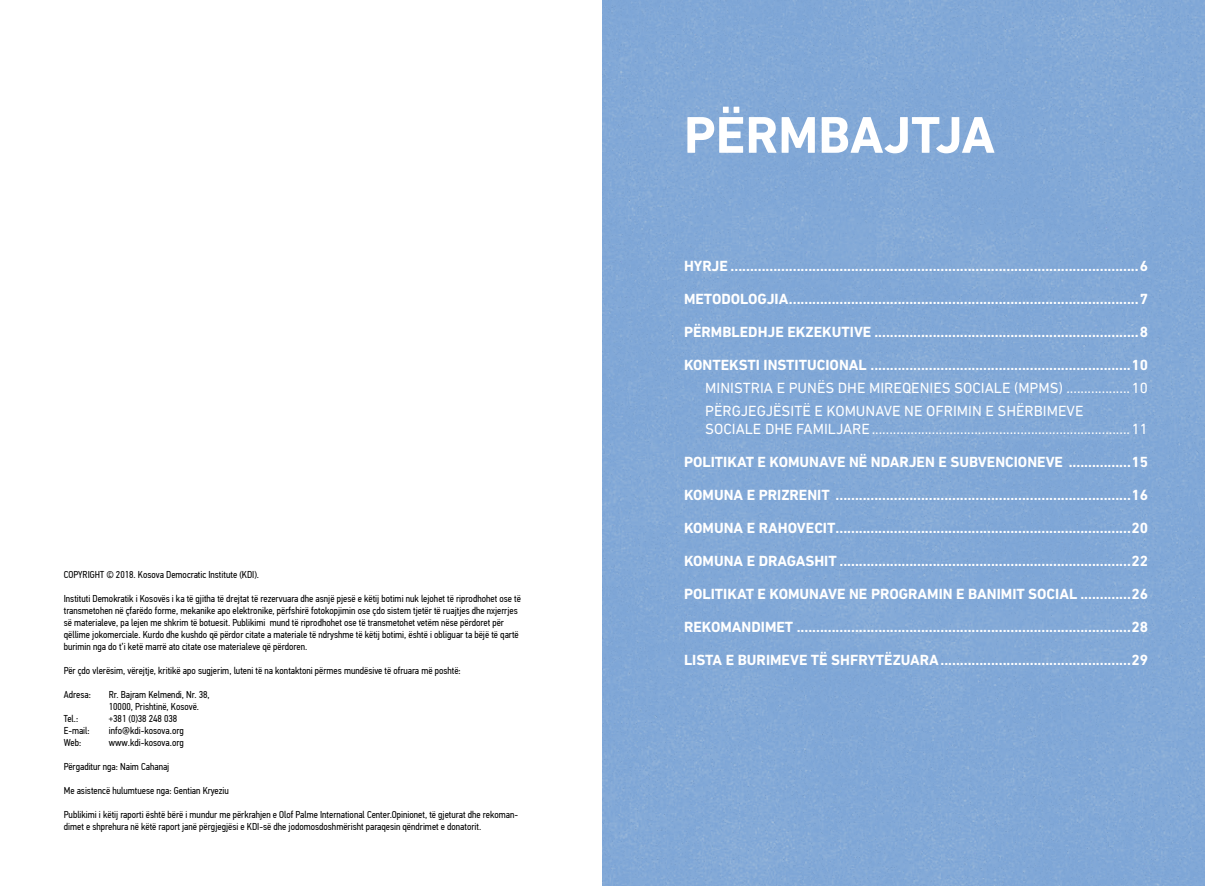
<style>
.page{position:relative;width:1205px;height:886px;background:#fff}
.page>*{position:absolute;margin:0;border:0;box-sizing:border-box;transform-origin:0 0}
.t1{font:700 52.5px "DIN Next LT Pro";color:#fff}
.t2{font:700 15px/33px "DIN Next LT Pro";color:#fff;text-align:justify}
.t3{font:15px/23.5px "DIN Next LT Pro";color:#fff}
.t4{font:700 11.25px "DIN Next LT Pro";color:#000}
.t5{font:10px/12px "PF Din Text Cond Pro";color:#000}
</style>
<div class="page">
<div style="left:602px;top:0;width:603px;height:886px;background:#82a8d7"></div>
<p class="t5" style="left:64px;top:569px;width:197px">COPYRIGHT © 2018. Kosova Democratic Institute (KDI).</p>
<p class="t5" style="left:64px;top:593px;width:459px">Instituti Demokratik i Kosovës i ka të gjitha të drejtat të rezervuara dhe asnjë pjesë e këtij botimi nuk lejohet të riprodhohet ose të transmetohen në çfarëdo forme, mekanike apo elektronike, përfshirë fotokopjimin ose çdo sistem tjetër të ruajtjes dhe nxjerrjes së materialeve, pa lejen me shkrim të botuesit. Publikimi mund të riprodhohet ose të transmetohet vetëm nëse përdoret për qëllime jokomerciale. Kurdo dhe kushdo që përdor citate a materiale të ndryshme të këtij botimi, është i obliguar ta bëjë të qartë burimin nga do t’i ketë marrë ato citate ose materialeve që përdoren.</p>
<p class="t5" style="left:64px;top:665px;width:398px">Për çdo vlerësim, vërejtje, kritikë apo sugjerim, luteni të na kontaktoni përmes mundësive të ofruara më poshtë:</p>
<p class="t5" style="left:64px;top:689px;width:29px">Adresa:</p>
<p class="t5" style="left:109px;top:689px;width:103px">Rr. Bajram Kelmendi, Nr. 38,<br>10000, Prishtinë, Kosovë.</p>
<p class="t5" style="left:64px;top:713px;width:16px">Tel.:</p>
<p class="t5" style="left:109px;top:713px;width:70px">+381 (0)38 248 038</p>
<p class="t5" style="left:64px;top:725px;width:27px">E-mail:</p>
<p class="t5" style="left:109px;top:725px;width:77px">info@kdi-kosova.org</p>
<p class="t5" style="left:64px;top:737px;width:19px">Web:</p>
<p class="t5" style="left:109px;top:737px;width:77px">www.kdi-kosova.org</p>
<p class="t5" style="left:64px;top:761px;width:107px">Përgaditur nga: Naim Cahanaj</p>
<p class="t5" style="left:64px;top:785px;width:167px">Me asistencë hulumtuese nga: Gentian Kryeziu</p>
<p class="t5" style="left:64px;top:809px;width:456px">Publikimi i këtij raporti është bërë i mundur me përkrahjen e Olof Palme International Center.Opinionet, të gjeturat dhe rekoman&shy;dimet e shprehura në këtë raport janë përgjegjësi e KDI-së dhe jodomosdoshmërisht paraqesin qëndrimet e donatorit.</p>
<p class="t4" style="left:64px;top:822px;width:8px">4</p>
<h1 class="t1" style="left:684px;top:104px;width:313px">PËRMBAJTJA</h1>
<p class="t2" style="left:684px;top:249px;width:465px">HYRJE .........................................................................................................6<br>METODOLOGJIA..........................................................................................7<br>PËRMBLEDHJE EKZEKUTIVE ....................................................................8</p>
<h2 class="t2" style="left:684px;top:348px;width:465px">KONTEKSTI INSTITUCIONAL ...................................................................10</h2>
<h2 class="t3" style="left:705px;top:376px;width:444px">MINISTRIA E PUNËS DHE MIREQENIES SOCIALE (MPMS) ..................10<br>PËRGJEGJËSITË E KOMUNAVE NE OFRIMIN E SHËRBIMEVE</h2>
<h2 class="t3" style="left:705px;top:417px;width:444px">SOCIALE DHE FAMILJARE.........................................................................11</h2>
<p class="t2" style="left:684px;top:446px;width:465px">POLITIKAT E KOMUNAVE NË NDARJEN E SUBVENCIONEVE ................15<br>KOMUNA E PRIZRENIT ............................................................................16<br>KOMUNA E RAHOVECIT............................................................................20</p>
<h2 class="t2" style="left:684px;top:545px;width:465px">KOMUNA E DRAGASHIT ...........................................................................22</h2>
<h2 class="t2" style="left:684px;top:578px;width:465px">POLITIKAT E KOMUNAVE NE PROGRAMIN E BANIMIT SOCIAL .............26<br>REKOMANDIMET ......................................................................................28</h2>
<h2 class="t2" style="left:684px;top:644px;width:465px">LISTA E BURIMEVE TË SHFRYTËZUARA.................................................29</h2>
</div>
